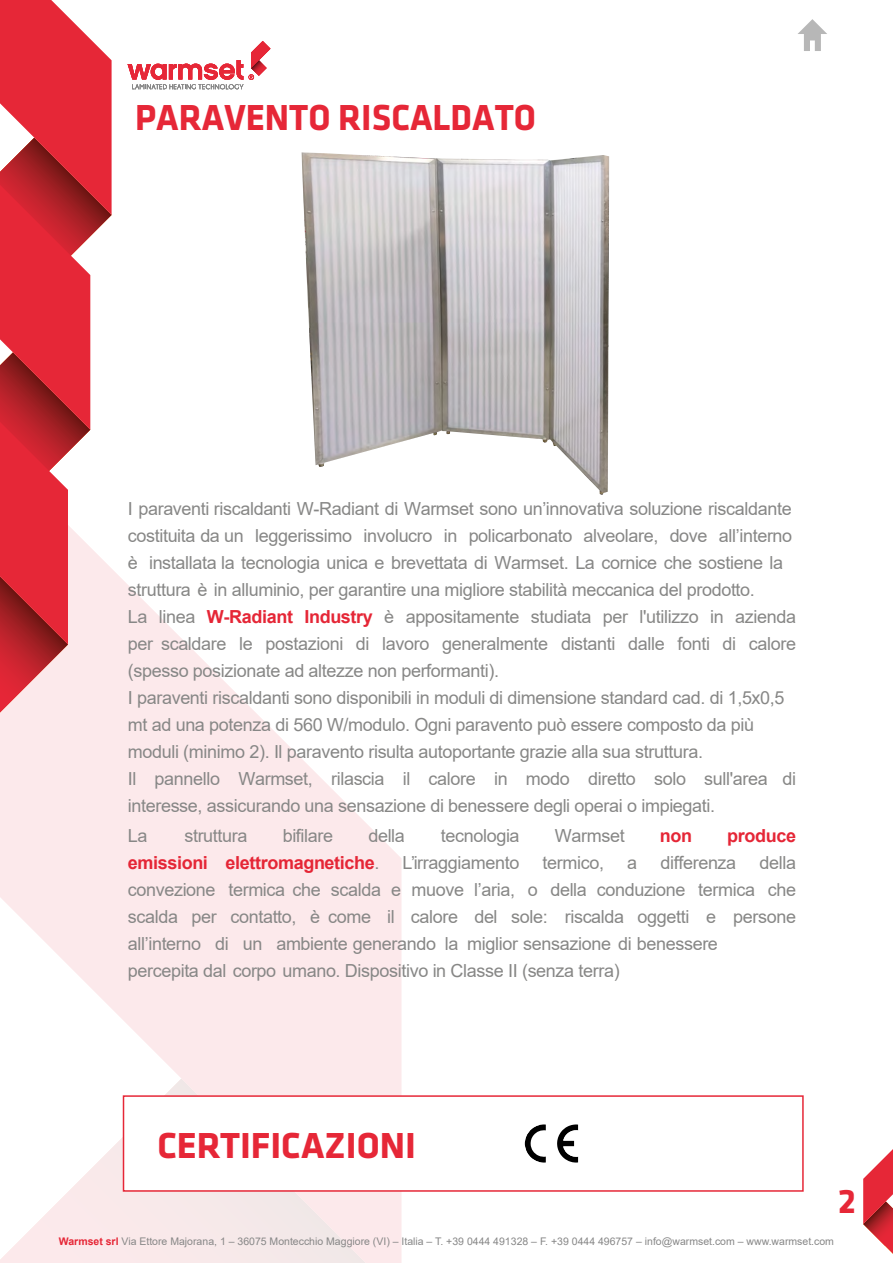
<style>
.page{position:relative;width:893px;height:1263px;background:#fff}
.page>*{position:absolute;margin:0;border:0;box-sizing:border-box;transform-origin:0 0}
.t1{font:700 37.5px "Klavika";color:#e62737;scale:.96 1}
.t2{font:700 37.5px "Klavika";color:#e62737}
.t3{font:700 35.25px "Klavika";color:#e62737}
.t4{font:18px/27px "Arial";letter-spacing:-.02em;color:#878786}
.t5{font:700 18px "Arial";letter-spacing:-.02em;color:#e52636}
.t6{font:10.5px "Arial";color:#878787}
.s1{font-style:inherit}
.s2{font-weight:700;color:#e52636}
.s3{font-weight:400;color:#878786}
.s4{font-weight:700;color:#e62737}
</style>
<div class="page">
<svg style="left:0;top:569px;width:402px;height:694px;fill:#fce9eb"></svg>
<svg style="left:863px;top:1149px;width:30px;height:105px"></svg>
<svg style="left:798px;top:19px;width:29px;height:32px"></svg>
<svg style="left:128px;top:41px;width:142px;height:48px"></svg>
<svg style="left:0;top:0;width:112px;height:712px;background:#de5a64"></svg>
<div style="left:123px;top:1095px;width:681px;height:97px;background:#fff;border:2px solid #e62737"></div>
<svg style="left:525px;top:1124px;width:53px;height:38px"></svg>
<img style="left:101px;top:138px;width:509px;height:372px">
<h1 class="t1" style="left:135px;top:97px;width:419px">PARAVENTO RISCALDATO</h1>
<p class="t4" style="left:128px;top:495px;width:670px">I <span class="s1">paraventi riscaldanti</span> W-Radiant di Warmset sono un’innovativa soluzione riscaldante costituita da un leggerissimo involucro in policarbonato alveolare, dove all’interno è installata la tecnologia unica e brevettata di Warmset. La cornice che sostiene la struttura è in alluminio, per garantire una migliore stabilità meccanica del prodotto.<br>La linea <span class="s2">W-Radiant Industry</span> è appositamente studiata per l'utilizzo in azienda per scaldare le postazioni di lavoro generalmente distanti dalle fonti di calore (spesso posizionate ad altezze non performanti).<br>I <span class="s1">paraventi riscaldanti sono disponibili in moduli di dimensione standard cad. di 1,5x0,5 mt ad una potenza di 560 W/modulo. Ogni paravento può essere composto da più moduli (minimo 2). Il paravento risulta autoportante grazie alla sua struttura.</span></p>
<p class="t4" style="left:128px;top:765px;width:670px">Il pannello Warmset, rilascia il calore in modo diretto solo sull'area di interesse, assicurando una sensazione di benessere degli operai o impiegati.</p>
<p class="t4" style="left:128px;top:822px;width:21px">La</p>
<p class="t4" style="left:184px;top:822px;width:65px">struttura</p>
<p class="t4" style="left:283px;top:822px;width:52px">bifilare</p>
<p class="t4" style="left:368px;top:822px;width:38px">della</p>
<p class="t4" style="left:441px;top:822px;width:80px">tecnologia</p>
<p class="t4" style="left:555px;top:822px;width:71px">Warmset</p>
<p class="t5" style="left:660px;top:823px;width:34px">non</p>
<p class="t5" style="left:727px;top:823px;width:70px">produce</p>
<p class="t5" style="left:128px;top:850px;width:253px">emissioni elettromagnetiche<span class="s3">.</span></p>
<p class="t4" style="left:402px;top:849px;width:119px">L’irraggiamento</p>
<p class="t4" style="left:543px;top:849px;width:63px">termico,</p>
<p class="t4" style="left:627px;top:849px;width:12px">a</p>
<p class="t4" style="left:660px;top:849px;width:77px">differenza</p>
<p class="t4" style="left:128px;top:849px;width:670px;text-indent:632px">della convezione termica che scalda e muove l’aria, o della conduzione termica che scalda per contatto, è come il calore del sole: riscalda oggetti e persone all’interno di un ambiente generando la miglior sensazione di benessere<br>percepita dal corpo umano. <span class="s1">Dispositivo in Classe II (senza terra)</span></p>
<h1 class="t2" style="left:157px;top:1125px;width:260px">CERTIFICAZIONI</h1>
<h2 class="t3" style="left:838px;top:1182px;width:19px">2</h2>
<p class="t6" style="left:59px;top:1234px;width:777px"><span class="s4">Warmset srl</span> Via Ettore Majorana, 1 – 36075 Montecchio Maggiore (VI) – Italia – T. +39 0444 491328 – F. +39 0444 496757 – info@warmset.com – www.warmset.com</p>
</div>
